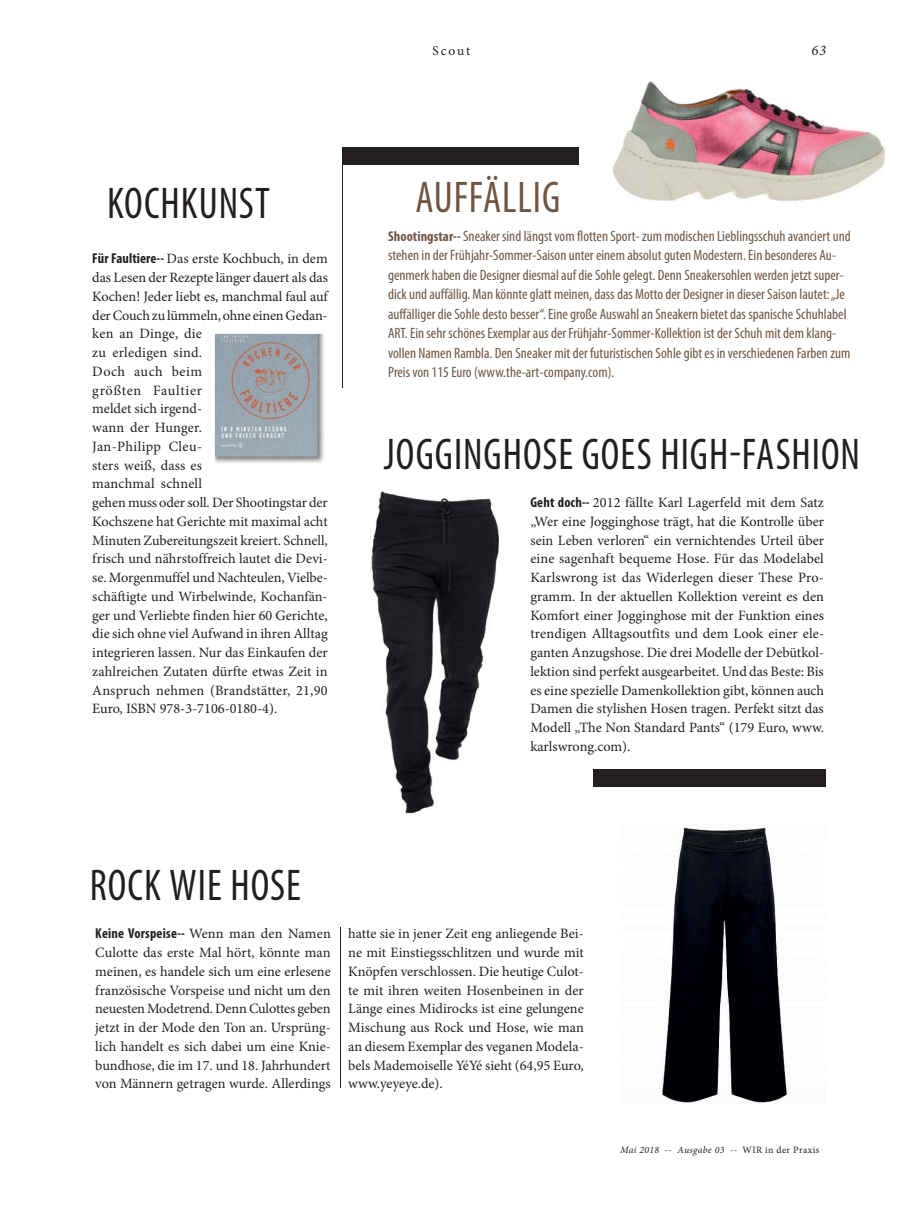
<style>
.page{position:relative;width:919px;height:1212px;background:#fff}
.page>*{position:absolute;margin:0;border:0;box-sizing:border-box;transform-origin:0 0}
.t1{font:condensed 44.55px "Myriad Pro";letter-spacing:.025em;color:#231f20;scale:.93 1}
.t2{font:condensed 44.55px "Myriad Pro";letter-spacing:.02em;color:#6f5542;scale:.93 1}
.t3{font:condensed 15px/19.5px "Myriad Pro";color:#6f5542}
.t4{font:italic 14.7px "Minion Pro";color:#231f20}
.t5{font:14.25px/18.8px "Minion Pro";color:#231f20;text-align:justify}
.t6{font:700 condensed 14.25px "Myriad Pro";letter-spacing:.015em;color:#231f20}
.t7{font:13.5px "Minion Pro";letter-spacing:.135em;color:#231f20}
.t8{font:italic 9.75px "Minion Pro";letter-spacing:.04em;color:#231f20}
.s1{font-family:"Myriad Pro";font-weight:700;font-stretch:condensed}
.s2{font-weight:700;font-size:14.25px}
.s3{font-family:"Minion Pro";font-weight:400;font-stretch:normal}
.s4{font-style:normal}
</style>
<div class="page">
<hr style="left:340px;top:928px;width:1px;height:160px;background:#231f20">
<div style="left:342px;top:147px;width:237px;height:17px;background:#231f20"></div>
<hr style="left:342px;top:164px;width:1px;height:224px;background:#231f20">
<div style="left:592px;top:770px;width:233px;height:17px;background:#231f20"></div>
<img style="left:661px;top:827px;width:128px;height:276px">
<img style="left:371px;top:491px;width:128px;height:323px">
<img style="left:612px;top:81px;width:273px;height:121px">
<img style="left:215px;top:334px;width:109px;height:129px">
<p class="t7" style="left:432px;top:45px;width:39px">Scout</p>
<p class="t4" style="left:811px;top:42px;width:16px">63</p>
<h1 class="t1" style="left:107px;top:186px;width:176px">KOCHKUNST</h1>
<p class="t5" style="left:92px;top:251px;width:237px;text-align:left"><span class="s1">Für Faultiere--</span> Das erste Kochbuch, in dem das Lesen der Rezepte länger dauert als das<br>Kochen! Jeder liebt es, manchmal faul auf der Couch zu lümmeln, ohne einen Gedan&shy;ken an Dinge, die<br>zu erledigen sind.<br>Doch auch beim<br>größten Faultier<br>meldet sich irgend-<br>wann der Hunger.<br>Jan-Philipp Cleu-<br>sters weiß, dass es<br>manchmal schnell<br>gehen muss oder soll. Der Shootingstar der<br>Kochszene hat Gerichte mit maximal acht<br>Minuten Zubereitungszeit kreiert. Schnell, frisch und nährstoffreich lautet die Devi&shy;se. Morgenmuffel und Nachteulen, Vielbe&shy;schäftigte und Wirbelwinde, Kochanfän&shy;ger und Verliebte finden hier 60 Gerichte, die sich ohne viel Aufwand in ihren Alltag integrieren lassen. Nur das Einkaufen der zahlreichen Zutaten dürfte etwas Zeit in<br>Anspruch nehmen (Brandstätter, 21,90<br>Euro, ISBN 978-3-7106-0180-4).</p>
<h1 class="t2" style="left:415px;top:180px;width:157px">AUFFÄLLIG</h1>
<p class="t3" style="left:388px;top:227px;width:464px"><span class="s2">Shootingstar--</span> Sneaker sind längst vom flotten Sport- zum modischen Lieblingsschuh avanciert und stehen in der Frühjahr-Sommer-Saison unter einem absolut guten Modestern. Ein besonderes Au&shy;genmerk haben die Designer diesmal auf die Sohle gelegt. Denn Sneakersohlen werden jetzt super&shy;dick und auffällig. Man könnte glatt meinen, dass das Motto der Designer in dieser Saison lautet: „Je auffälliger die Sohle desto besser“. Eine große Auswahl an Sneakern bietet das spanische Schuhlabel ART. Ein sehr schönes Exemplar aus der Frühjahr-Sommer-Kollektion ist der Schuh mit dem klang&shy;vollen Namen Rambla. Den Sneaker mit der futuristischen Sohle gibt es in verschiedenen Farben zum Preis von 115 Euro (www.the-art-company.com).</p>
<h1 class="t1" style="left:383px;top:438px;width:513px">JOGGINGHOSE GOES HIGH-FASHION</h1>
<p class="t5" style="left:530px;top:494px;width:295px"><span class="s1">Geht doch--</span> 2012 fällte Karl Lagerfeld mit dem Satz „Wer eine Jogginghose trägt, hat die Kontrolle über sein Leben verloren“ ein vernichtendes Urteil über eine sagenhaft bequeme Hose. Für das Modelabel Karlswrong ist das Widerlegen dieser These Pro&shy;gramm. In der aktuellen Kollektion vereint es den Komfort einer Jogginghose mit der Funktion eines trendigen Alltagsoutfits und dem Look einer ele&shy;ganten Anzugshose. Die drei Modelle der Debütkol&shy;lektion sind perfekt ausgearbeitet. Und das Beste: Bis es eine spezielle Damenkollektion gibt, können auch Damen die stylishen Hosen tragen. Perfekt sitzt das Modell „The Non Standard Pants“ (179 Euro, www. karlswrong.com).</p>
<h1 class="t1" style="left:90px;top:868px;width:228px">ROCK WIE HOSE</h1>
<p class="t6" style="left:95px;top:928px;width:237px">Keine Vorspeise-- <span class="s3">Wenn man den Namen</span></p>
<p class="t5" style="left:95px;top:944px;width:237px">Culotte das erste Mal hört, könnte man meinen, es handele sich um eine erlesene französische Vorspeise und nicht um den neuesten Modetrend. Denn Culottes geben jetzt in der Mode den Ton an. Ursprüng&shy;lich handelt es sich dabei um eine Knie&shy;bundhose, die im 17. und 18. Jahrhundert von Männern getragen wurde. Allerdings</p>
<p class="t5" style="left:348px;top:926px;width:237px">hatte sie in jener Zeit eng anliegende Bei&shy;ne mit Einstiegsschlitzen und wurde mit Knöpfen verschlossen. Die heutige Culot&shy;te mit ihren weiten Hosenbeinen in der Länge eines Midirocks ist eine gelungene Mischung aus Rock und Hose, wie man an diesem Exemplar des veganen Modela&shy;bels Mademoiselle YéYé sieht (64,95 Euro, www.yeyeye.de).</p>
<p class="t8" style="left:620px;top:1144px;width:201px">Mai 2018 -- Ausgabe 03 -- <span class="s4">WIR in der Praxis</span></p>
</div>
